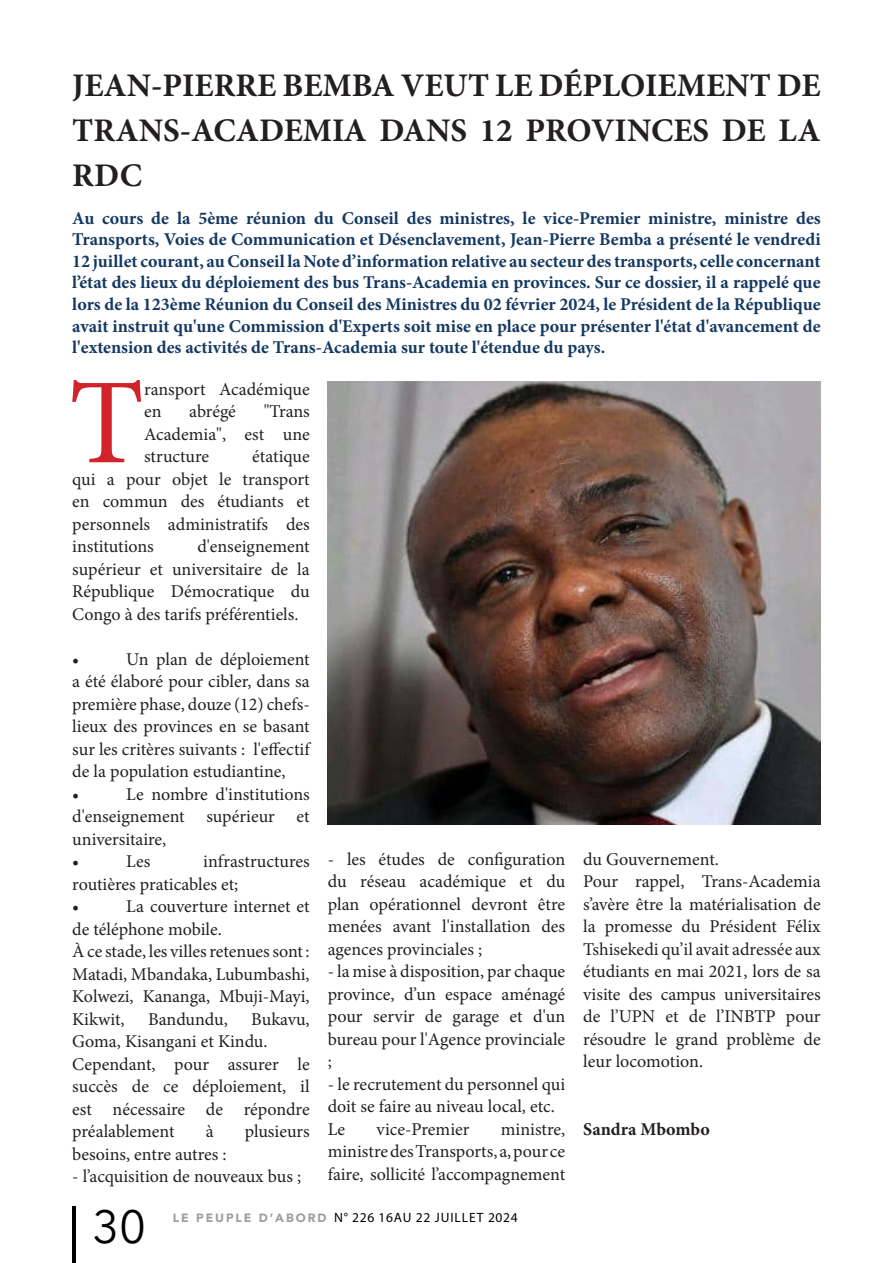
<style>
.page{position:relative;width:893px;height:1263px;background:#fff}
.page>*{position:absolute;margin:0;border:0;box-sizing:border-box;transform-origin:0 0}
.t1{font:121.8px "Minion Pro";color:#d1232a}
.t2{font:46.5px "Avenir Next";color:#000}
.t3{font:700 33px/45px "Minion Pro";color:#231f20;text-align:justify}
.t4{font:18px/22.5px "Minion Pro";color:#231f20;text-align:justify}
.t5{font:700 18px/21.6px "Minion Pro";color:#143861;text-align:justify}
.t6{font:700 18px "Minion Pro";color:#231f20}
.t7{font:13.5px "Myriad Pro";letter-spacing:.05em;color:#000}
.s1{font-family:"Avenir";font-weight:900;font-size:12px;color:#9b9da0}
</style>
<div class="page">
<hr style="left:72px;top:1206px;width:3px;height:57px;background:#000">
<img style="left:328px;top:382px;width:493px;height:443px">
<p class="t3" style="left:72px;top:63px;width:750px">JEAN-PIERRE BEMBA VEUT LE DÉPLOIEMENT DE TRANS-ACADEMIA DANS 12 PROVINCES DE LA RDC</p>
<p class="t5" style="left:72px;top:207px;width:750px">Au cours de la 5ème réunion du Conseil des ministres, le vice-Premier ministre, ministre des Transports, Voies de Communication et Désenclavement, Jean-Pierre Bemba a présenté le vendredi 12 juillet courant, au Conseil la Note d’information relative au secteur des transports, celle concernant l’état des lieux du déploiement des bus Trans-Academia en provinces. Sur ce dossier, il a rappelé que lors de la 123ème Réunion du Conseil des Ministres du 02 février 2024, le Président de la République avait instruit qu'une Commission d'Experts soit mise en place pour présenter l'état d'avancement de l'extension des activités de Trans-Academia sur toute l'étendue du pays.</p>
<p class="t1" style="left:69px;top:342px;width:77px">T</p>
<p class="t4" style="left:144px;top:378px;width:167px">ransport Académique en</p>
<p class="t4" style="left:189px;top:400px;width:48px">abrégé</p>
<p class="t4" style="left:144px;top:400px;width:167px;text-indent:120px">"Trans Academia", est une structure</p>
<p class="t4" style="left:72px;top:445px;width:239px;text-indent:180px">étatique qui a pour objet le transport en commun des étudiants et personnels administratifs des institutions</p>
<p class="t4" style="left:72px;top:535px;width:239px;text-indent:125px">d'enseignement supérieur et universitaire de la République Démocratique du Congo à des tarifs préférentiels.</p>
<p class="t4" style="left:72px;top:648px;width:9px">•</p>
<p class="t4" style="left:72px;top:648px;width:239px;text-indent:54px">Un plan de déploiement a été élaboré pour cibler, dans sa première phase, douze (12) chefs&shy;lieux des provinces en se basant sur les critères suivants : l'effectif de la population estudiantine,</p>
<p class="t4" style="left:72px;top:783px;width:9px">•</p>
<p class="t4" style="left:72px;top:783px;width:239px;text-indent:54px">Le nombre d'institutions d'enseignement supérieur et universitaire,</p>
<p class="t4" style="left:72px;top:850px;width:9px">•</p>
<p class="t4" style="left:126px;top:850px;width:26px">Les</p>
<p class="t4" style="left:328px;top:848px;width:239px">- les études de configuration du réseau académique et du plan opérationnel devront être menées avant l'installation des agences provinciales ;</p>
<p class="t4" style="left:328px;top:960px;width:239px">- la mise à disposition, par chaque province, d’un espace aménagé pour servir de garage et d'un bureau pour l'Agence provinciale ;</p>
<p class="t4" style="left:328px;top:1073px;width:239px">- le recrutement du personnel qui doit se faire au niveau local, etc.</p>
<p class="t4" style="left:328px;top:1118px;width:19px">Le</p>
<p class="t4" style="left:377px;top:1118px;width:94px">vice-Premier</p>
<p class="t4" style="left:583px;top:848px;width:137px">du Gouvernement.</p>
<p class="t4" style="left:583px;top:870px;width:239px">Pour rappel, Trans-Academia s’avère être la matérialisation de la promesse du Président Félix Tshisekedi qu’il avait adressée aux étudiants en mai 2021, lors de sa visite des campus universitaires de l’UPN et de l’INBTP pour résoudre le grand problème de leur locomotion.</p>
<p class="t4" style="left:72px;top:850px;width:239px;text-indent:131px">infrastructures routières praticables et;</p>
<p class="t4" style="left:72px;top:895px;width:9px">•</p>
<p class="t4" style="left:72px;top:895px;width:239px;text-indent:54px">La couverture internet et de téléphone mobile.</p>
<p class="t4" style="left:72px;top:940px;width:239px">À ce stade, les villes retenues sont :<br>Matadi, Mbandaka, Lubumbashi, Kolwezi, Kananga, Mbuji-Mayi, Kikwit,</p>
<p class="t4" style="left:72px;top:1008px;width:239px;text-indent:179px">Bukavu,<br>Goma, Kisangani et Kindu.</p>
<p class="t4" style="left:72px;top:1053px;width:239px">Cependant, pour assurer le succès de ce déploiement, il est nécessaire de répondre préalablement</p>
<p class="t4" style="left:148px;top:1008px;width:81px">Bandundu,</p>
<p class="t6" style="left:583px;top:1116px;width:128px">Sandra Mbombo</p>
<p class="t4" style="left:328px;top:1118px;width:239px;text-indent:173px">ministre, ministre des Transports, a, pour ce faire, sollicité l’accompagnement</p>
<p class="t4" style="left:206px;top:1120px;width:9px">à</p>
<p class="t4" style="left:245px;top:1120px;width:66px">plusieurs</p>
<p class="t4" style="left:72px;top:1143px;width:156px">besoins, entre autres :</p>
<p class="t4" style="left:72px;top:1165px;width:230px">- l’acquisition de nouveaux bus ;</p>
<h2 class="t2" style="left:92px;top:1187px;width:55px">30</h2>
<p class="t7" style="left:173px;top:1209px;width:346px"><span class="s1">LE PEUPLE D’ABORD</span> N° 226 16AU 22 JUILLET 2024</p>
</div>
